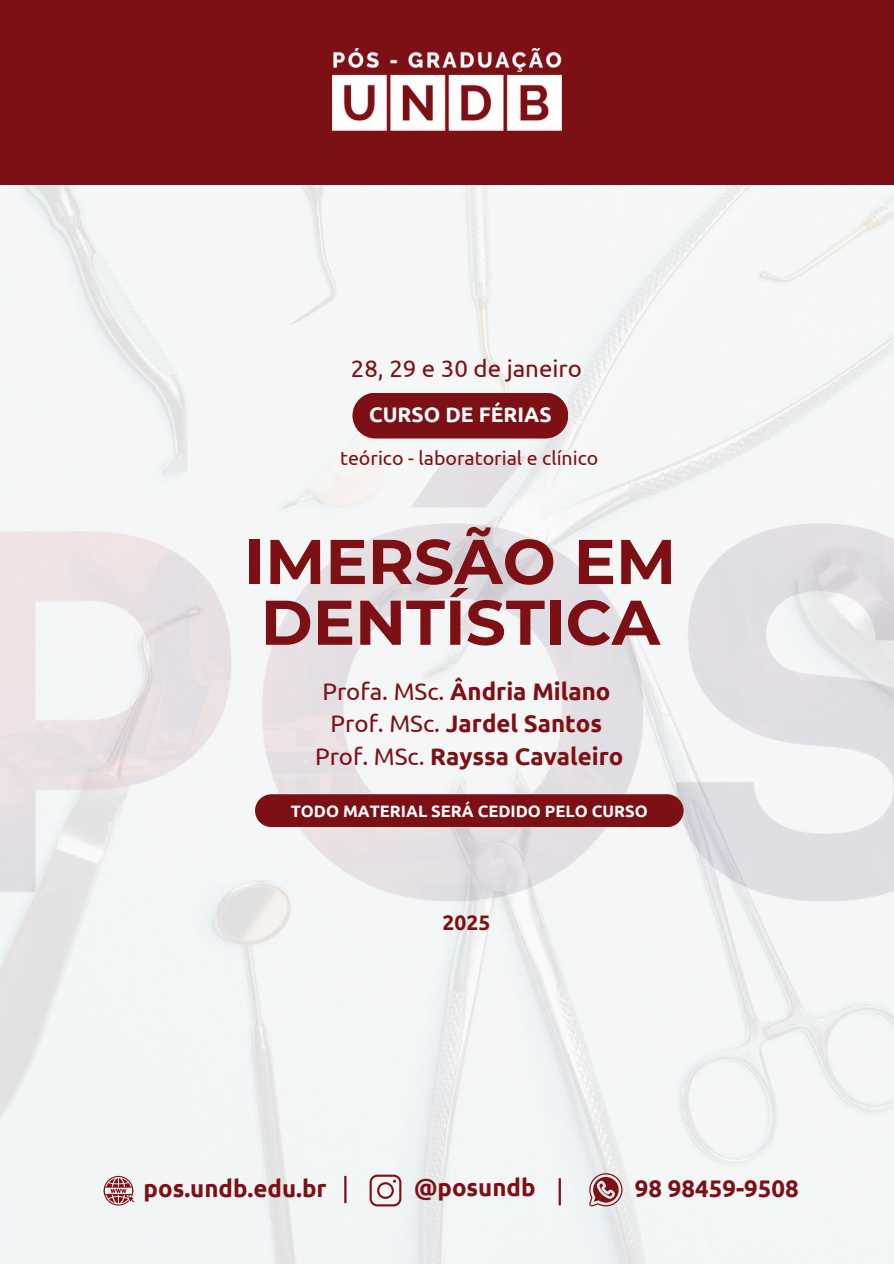
<style>
.page{position:relative;width:894px;height:1264px;background:#fff}
.page>*{position:absolute;margin:0;border:0;box-sizing:border-box;transform-origin:0 0}
.t1{font:700 63px/60.8px "Montserrat";color:#7d1014}
.t2{font:700 24px/32.7px "Ubuntu";color:#7d1014;text-align:center}
.t3{font:24px "Ubuntu";color:#7d1014}
.t4{font:700 21px "Ubuntu";color:#fff}
.t5{font:700 21px "Ubuntu";color:#7d1014}
.t6{font:19.5px "Ubuntu";color:#7d1014}
.t7{font:700 16.5px "Ubuntu";color:#fff}
.s1{font-weight:400}
</style>
<div class="page">
<img style="left:0;top:184px;width:893px;height:1079px">
<div style="left:0;top:0;width:893px;height:184px;background:#7d1014"></div>
<img style="left:0;top:456px;width:893px;height:445px">
<img style="left:332px;top:49px;width:229px;height:81px">
<div style="left:352px;top:392px;width:216px;height:46px;background:#7d1014;border-radius:23px"></div>
<svg style="left:104px;top:1175px;width:30px;height:30px"></svg>
<hr style="left:344px;top:1175px;width:2px;height:28px;background:#7d1014">
<hr style="left:558px;top:1178px;width:2px;height:27px;background:#7d1014">
<svg style="left:369px;top:1174px;width:32px;height:32px"></svg>
<svg style="left:589px;top:1173px;width:33px;height:33px"></svg>
<div style="left:255px;top:794px;width:428px;height:33px;background:#7d1014;border-radius:16px"></div>
<h3 class="t3" style="left:351px;top:354px;width:233px">28, 29 e 30 de janeiro</h3>
<p class="t4" style="left:369px;top:402px;width:184px">CURSO DE FÉRIAS</p>
<h4 class="t6" style="left:340px;top:446px;width:260px">teórico - laboratorial e clínico</h4>
<h3 class="t1" style="left:244px;top:531px;width:433px">IMERSÃO EM<br>DENTÍSTICA</h3>
<h1 class="t2" style="left:315px;top:674px;width:310px"><span class="s1">Profa. MSc.</span> Ândria Milano<br><span class="s1">Prof. MSc.</span> Jardel Santos<br><span class="s1">Prof. MSc.</span> Rayssa Cavaleiro</h1>
<p class="t7" style="left:290px;top:801px;width:358px">TODO MATERIAL SERÁ CEDIDO PELO CURSO</p>
<p class="t5" style="left:442px;top:910px;width:49px">2025</p>
<h4 class="t2" style="left:144px;top:1171px;width:184px">pos.undb.edu.br</h4>
<h5 class="t2" style="left:414px;top:1170px;width:123px">@posundb</h5>
<p class="t2" style="left:634px;top:1171px;width:165px">98 98459-9508</p>
</div>
